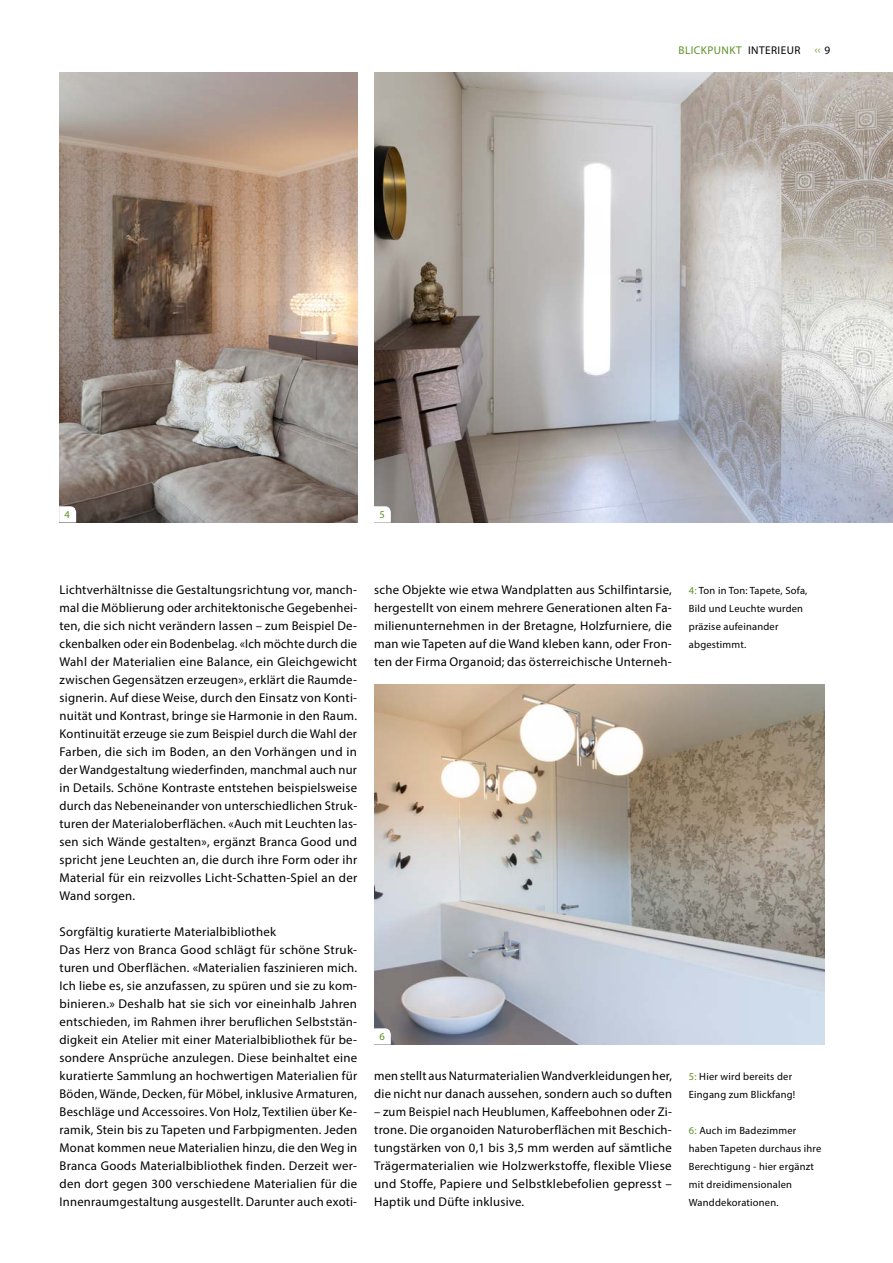
<style>
.page{position:relative;width:893px;height:1263px;background:#fff}
.page>*{position:absolute;margin:0;border:0;box-sizing:border-box;transform-origin:0 0}
.t1{font:12.75px/18px "Myriad Pro";letter-spacing:.02em;color:#000;text-align:justify}
.t2{font:11.25px "Myriad Pro";letter-spacing:.04em;color:#5e9027}
.t3{font:10.5px/18px "Myriad Pro";letter-spacing:.02em;color:#000}
.t4{font:10.5px "Myriad Pro";color:#5e9027}
.s1{color:#000}
.s2{font-size:11.25px;color:#000}
.s3{color:#5e9027}
</style>
<div class="page">
<img style="left:60px;top:72px;width:297px;height:450px">
<img style="left:374px;top:72px;width:519px;height:450px">
<img style="left:374px;top:684px;width:451px;height:360px">
<svg style="left:59px;top:506px;width:17px;height:16px"></svg>
<svg style="left:374px;top:506px;width:17px;height:16px"></svg>
<svg style="left:374px;top:1028px;width:17px;height:16px"></svg>
<p class="t4" style="left:65px;top:508px;width:7px">4</p>
<p class="t4" style="left:379px;top:508px;width:7px">5</p>
<p class="t2" style="left:678px;top:43px;width:124px">BLICKPUNKT <span class="s1">INTERIEUR</span></p>
<p class="t4" style="left:815px;top:44px;width:17px">‹‹ <span class="s2">9</span></p>
<p class="t1" style="left:60px;top:581px;width:299px">Lichtverhältnisse die Gestaltungsrichtung vor, manch&shy;mal die Möblierung oder architektonische Gegebenhei&shy;ten, die sich nicht verändern lassen – zum Beispiel De&shy;ckenbalken oder ein Bodenbelag. «Ich möchte durch die Wahl der Materialien eine Balance, ein Gleichgewicht zwischen Gegensätzen erzeugen», erklärt die Raumde&shy;signerin. Auf diese Weise, durch den Einsatz von Konti&shy;nuität und Kontrast, bringe sie Harmonie in den Raum.<br>Kontinuität erzeuge sie zum Beispiel durch die Wahl der Farben, die sich im Boden, an den Vorhängen und in der Wandgestaltung wiederfinden, manchmal auch nur in Details. Schöne Kontraste entstehen beispielsweise durch das Nebeneinander von unterschiedlichen Struk&shy;turen der Materialoberflächen. «Auch mit Leuchten las&shy;sen sich Wände gestalten», ergänzt Branca Good und spricht jene Leuchten an, die durch ihre Form oder ihr Material für ein reizvolles Licht-Schatten-Spiel an der Wand sorgen.</p>
<p class="t1" style="left:60px;top:923px;width:299px;text-align:left">Sorgfältig kuratierte Materialbibliothek<br>Das Herz von Branca Good schlägt für schöne Struk&shy;turen und Oberflächen. «Materialien faszinieren mich.<br>Ich liebe es, sie anzufassen, zu spüren und sie zu kom&shy;binieren.» Deshalb hat sie sich vor eineinhalb Jahren entschieden, im Rahmen ihrer beruflichen Selbststän&shy;digkeit ein Atelier mit einer Materialbibliothek für be&shy;sondere Ansprüche anzulegen. Diese beinhaltet eine kuratierte Sammlung an hochwertigen Materialien für Böden, Wände, Decken, für Möbel, inklusive Armaturen, Beschläge und Accessoires. Von Holz, Textilien über Ke&shy;ramik, Stein bis zu Tapeten und Farbpigmenten. Jeden Monat kommen neue Materialien hinzu, die den Weg in Branca Goods Materialbibliothek finden. Derzeit wer&shy;den dort gegen 300 verschiedene Materialien für die Innenraumgestaltung ausgestellt. Darunter auch exoti-</p>
<p class="t1" style="left:374px;top:581px;width:299px">sche Objekte wie etwa Wandplatten aus Schilfintarsie, hergestellt von einem mehrere Generationen alten Fa&shy;milienunternehmen in der Bretagne, Holzfurniere, die man wie Tapeten auf die Wand kleben kann, oder Fron&shy;ten der Firma Organoid; das österreichische Unterneh-</p>
<p class="t4" style="left:379px;top:1030px;width:7px">6</p>
<p class="t1" style="left:374px;top:1067px;width:299px">men stellt aus Naturmaterialien Wandverkleidungen her, die nicht nur danach aussehen, sondern auch so duften</p>
<p class="t1" style="left:374px;top:1103px;width:299px">– zum Beispiel nach Heublumen, Kaffeebohnen oder Zi&shy;trone. Die organoiden Naturoberflächen mit Beschich&shy;tungstärken von 0,1 bis 3,5 mm werden auf sämtliche Trägermaterialien wie Holzwerkstoffe, flexible Vliese und Stoffe, Papiere und Selbstklebefolien gepresst – Haptik und Düfte inklusive.</p>
<p class="t3" style="left:689px;top:581px;width:120px"><span class="s3">4:</span> Ton in Ton: Tapete, Sofa,<br>Bild und Leuchte wurden präzise aufeinander abgestimmt.</p>
<p class="t3" style="left:689px;top:1067px;width:108px"><span class="s3">5:</span> Hier wird bereits der<br>Eingang zum Blickfang!</p>
<p class="t3" style="left:689px;top:1121px;width:134px"><span class="s3">6:</span> Auch im Badezimmer haben Tapeten durchaus ihre<br>Berechtigung - hier ergänzt mit dreidimensionalen<br>Wanddekorationen.</p>
</div>
